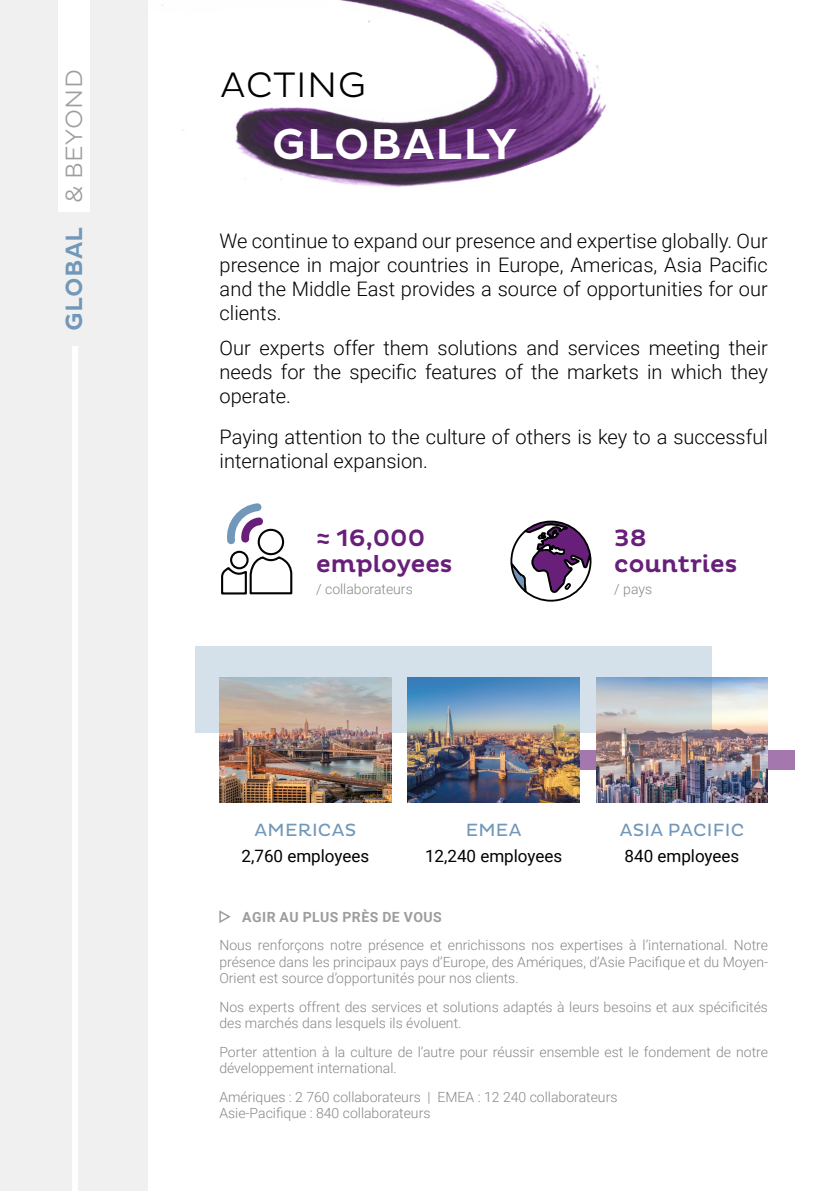
<style>
.page{position:relative;width:840px;height:1191px;background:#fff}
.page>*{position:absolute;margin:0;border:0;box-sizing:border-box;transform-origin:0 0}
.t1{font:500 44px "Pluto";letter-spacing:.015em;color:#fff}
.t2{font:300 36px "Pluto";letter-spacing:.015em;color:#000}
.t3{font:500 24px/26px "Pluto";color:#681f79}
.t4{font:300 24px "Pluto";letter-spacing:.015em;color:#9d9d9c}
.t5{font:300 20px/24px "Roboto";color:#000;text-align:justify}
.t6{font:18px "Pluto";letter-spacing:.015em;color:#7197b9}
.t7{font:17px "Roboto";color:#000}
.t8{font:300 14px/16.8px "Roboto";color:#878787}
.t9{font:700 14px "Roboto";letter-spacing:.035em;color:#9d9d9c}
.s1{font-weight:500;color:#7197b9}
</style>
<div class="page">
<img style="left:147px;top:0;width:460px;height:194px">
<div style="left:0;top:0;width:147px;height:1191px;background:#f0f0f0"></div>
<div style="left:58px;top:0;width:32px;height:211px;background:#fff"></div>
<div style="left:72px;top:346px;width:6px;height:845px;background:#fff"></div>
<svg style="left:219px;top:910px;width:12px;height:13px"></svg>
<svg style="left:221px;top:503px;width:72px;height:92px"></svg>
<svg style="left:510px;top:520px;width:82px;height:82px"></svg>
<div style="left:493px;top:750px;width:301px;height:20px;background:#a478ae"></div>
<img style="left:407px;top:732px;width:172px;height:70px">
<img style="left:219px;top:732px;width:172px;height:70px">
<img style="left:595px;top:678px;width:172px;height:124px">
<svg style="left:195px;top:646px;width:516px;height:86px;background:#b8c5cf"></svg>
<h3 class="t4" style="left:60px;top:331px;width:263px;rotate:-90deg"><span class="s1">GLOBAL</span> &amp; BEYOND</h3>
<h2 class="t2" style="left:220px;top:65px;width:147px">ACTING</h2>
<h1 class="t1" style="left:271px;top:119px;width:246px">GLOBALLY</h1>
<h3 class="t5" style="left:219px;top:228px;width:549px">We continue to expand our presence and expertise globally. Our presence in major countries in Europe, Americas, Asia Pacific and the Middle East provides a source of opportunities for our clients.</h3>
<h3 class="t5" style="left:219px;top:335px;width:549px">Our experts offer them solutions and services meeting their needs for the specific features of the markets in which they operate.</h3>
<h3 class="t5" style="left:219px;top:424px;width:549px">Paying attention to the culture of others is key to a successful international expansion.</h3>
<h3 class="t3" style="left:316px;top:525px;width:138px">≈ 16,000 employees</h3>
<p class="t8" style="left:316px;top:580px;width:98px">/ collaborateurs</p>
<h3 class="t3" style="left:614px;top:525px;width:124px">38 countries</h3>
<p class="t8" style="left:614px;top:580px;width:39px">/ pays</p>
<p class="t6" style="left:254px;top:819px;width:103px">AMERICAS</p>
<p class="t7" style="left:241px;top:844px;width:129px">2,760 employees</p>
<p class="t6" style="left:465px;top:819px;width:57px">EMEA</p>
<p class="t7" style="left:425px;top:844px;width:139px">12,240 employees</p>
<p class="t6" style="left:619px;top:819px;width:126px">ASIA PACIFIC</p>
<p class="t7" style="left:624px;top:844px;width:116px">840 employees</p>
<p class="t9" style="left:242px;top:907px;width:201px">AGIR AU PLUS PRÈS DE VOUS</p>
<p class="t8" style="left:219px;top:936px;width:550px;text-align:justify">Nous renforçons notre présence et enrichissons nos expertises à l’international. Notre présence dans les principaux pays d’Europe, des Amériques, d’Asie Pacifique et du Moyen-Orient est source d’opportunités pour nos clients.</p>
<p class="t8" style="left:219px;top:997px;width:550px">Nos experts offrent des services et solutions adaptés à leurs besoins et aux spécificités des marchés dans lesquels ils évoluent.</p>
<p class="t8" style="left:219px;top:1042px;width:550px">Porter attention à la culture de l’autre pour réussir ensemble est le fondement de notre développement international.</p>
<p class="t8" style="left:219px;top:1087px;width:399px">Amériques : 2 760 collaborateurs | EMEA : 12 240 collaborateurs<br>Asie-Pacifique : 840 collaborateurs</p>
</div>
